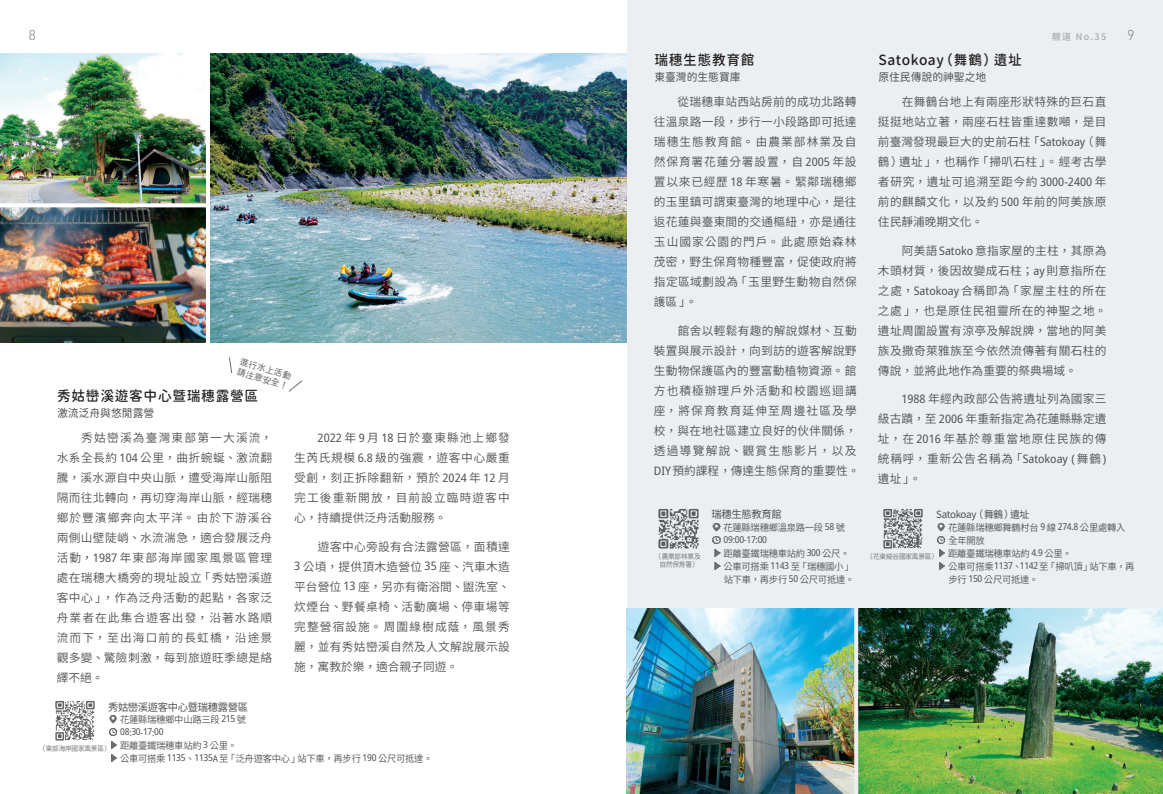
<style>
.page{position:relative;width:1163px;height:794px;background:#fff}
.page>*{position:absolute;margin:0;border:0;box-sizing:border-box;transform-origin:0 0}
.t1{font:14px "Gen Sen Rounded TW M";letter-spacing:.05em;color:#231f20}
.t2{font:300 14px "URWDIN";color:#8a8c8f}
.t3{font:11.7px/20px "Source Han Sans TC";letter-spacing:.03em;color:#505052;text-align:justify}
.t4{font:11px "Gen Sen Rounded TW R";color:#505052}
.t5{font:10.5px "Source Han Sans TC";letter-spacing:-.03em;color:#505052}
.t6{font:10px "Source Han Sans TC";letter-spacing:-.03em;color:#505052}
.t7{font:9.5px/13px "Source Han Sans TC";letter-spacing:-.03em;color:#505052}
.t8{font:semi-condensed 9.5px "Noto Sans";letter-spacing:-.03em;color:#505052}
.t9{font:9px/10.8px "jf openhuninn 2.0";color:#6c6d70}
.t10{font:9px "Gen Sen Rounded TW M";color:#a8a9ad}
.t11{font:7px/8.5px "Source Han Sans TC";letter-spacing:-.03em;color:#6c6d70;text-align:center;scale:.95 1}
.s1{font-family:"Noto Sans";font-stretch:semi-condensed}
</style>
<div class="page">
<div style="left:0;top:0;width:1162px;height:794px;background:#ebeff2"></div>
<div style="left:0;top:0;width:626px;height:794px;background:#fff"></div>
<img style="left:0;top:207px;width:206px;height:135px">
<img style="left:0;top:54px;width:206px;height:149px">
<img style="left:210px;top:54px;width:416px;height:288px">
<img style="left:626px;top:608px;width:536px;height:186px">
<svg style="left:229px;top:357px;width:3px;height:16px"></svg>
<svg style="left:288px;top:380px;width:15px;height:12px"></svg>
<img style="left:55px;top:701px;width:40px;height:40px">
<svg style="left:109px;top:715px;width:9px;height:47px"></svg>
<img style="left:658px;top:509px;width:41px;height:40px">
<svg style="left:712px;top:523px;width:10px;height:47px"></svg>
<img style="left:883px;top:509px;width:40px;height:40px">
<svg style="left:937px;top:523px;width:9px;height:47px"></svg>
<svg style="left:854px;top:608px;width:4px;height:186px"></svg>
<svg style="left:0;top:203px;width:206px;height:1px"></svg>
<p class="t2" style="left:28px;top:26px;width:9px">8</p>
<p class="t10" style="left:1051px;top:31px;width:56px">靚道 No.35</p>
<p class="t2" style="left:1126px;top:26px;width:9px">9</p>
<p class="t9" style="left:242px;top:356px;width:55px;rotate:16deg">進行水上活動請注意安全！</p>
<p class="t1" style="left:57px;top:388px;width:202px">秀姑巒溪遊客中心暨瑞穗露營區</p>
<p class="t4" style="left:57px;top:406px;width:99px">激流泛舟與悠閒露營</p>
<p class="t3" style="left:57px;top:428px;width:217px">　　秀姑巒溪為臺灣東部第一大溪流，水系全長約 <span class="s1">104</span> 公里，曲折蜿蜒、激流翻騰，溪水源自中央山脈，遭受海岸山脈阻隔而往北轉向，再切穿海岸山脈，經瑞穗鄉於豐濱鄉奔向太平洋。由於下游溪谷兩側山壁陡峭、水流湍急，適合發展泛舟活動，<span class="s1">1987</span> 年東部海岸國家風景區管理處在瑞穗大橋旁的現址設立「秀姑巒溪遊客中心」，作為泛舟活動的起點，各家泛舟業者在此集合遊客出發，沿著水路順流而下，至出海口前的長虹橋，沿途景觀多變、驚險刺激，每到旅遊旺季總是絡繹不絕。</p>
<p class="t3" style="left:294px;top:428px;width:217px">　　<span class="s1">2022</span> 年 <span class="s1">9</span> 月 <span class="s1">18</span> 日於臺東縣池上鄉發生芮氏規模 <span class="s1">6.8</span> 級的強震，遊客中心嚴重受創，刻正拆除翻新，預於 <span class="s1">2024</span> 年 <span class="s1">12</span> 月完工後重新開放，目前設立臨時遊客中心，持續提供泛舟活動服務。</p>
<p class="t3" style="left:294px;top:536px;width:217px">　　遊客中心旁設有合法露營區，面積達<span class="s1">3</span> 公頃，提供頂木造營位 <span class="s1">35</span> 座、汽車木造平台營位 <span class="s1">13</span> 座，另亦有衛浴間、盥洗室、炊煙台、野餐桌椅、活動廣場、停車場等完整營宿設施。周圍綠樹成蔭，風景秀麗，並有秀姑巒溪自然及人文解說展示設施，寓教於樂，適合親子同遊。</p>
<p class="t5" style="left:108px;top:700px;width:142px">秀姑巒溪遊客中心暨瑞穗露營區</p>
<p class="t7" style="left:120px;top:713px;width:128px">花蓮縣瑞穗鄉中山路三段 <span class="s1">215</span> 號</p>
<p class="t8" style="left:120px;top:725px;width:45px">08:30-17:00</p>
<p class="t7" style="left:120px;top:739px;width:314px">距離臺鐵瑞穗車站約 <span class="s1">3</span> 公里。<br>公車可搭乘 <span class="s1">1135</span>、<span class="s1">1135A</span>至「泛舟遊客中心」站下車，再步行 <span class="s1">190</span> 公尺可抵達。</p>
<p class="t11" style="left:39px;top:744px;width:78px">（東部海岸國家風景區）</p>
<p class="t1" style="left:654px;top:52px;width:102px">瑞穗生態教育館</p>
<p class="t4" style="left:654px;top:71px;width:88px">東臺灣的生態寶庫</p>
<p class="t3" style="left:653px;top:92px;width:204px">　　從瑞穗車站西站房前的成功北路轉往溫泉路一段，步行一小段路即可抵達瑞穗生態教育館。由農業部林業及自然保育署花蓮分署設置，自 <span class="s1">2005</span> 年設置以來已經歷 <span class="s1">18</span> 年寒暑。緊鄰瑞穗鄉的玉里鎮可謂東臺灣的地理中心，是往返花蓮與臺東間的交通樞紐，亦是通往玉山國家公園的門戶。此處原始森林茂密，野生保育物種豐富，促使政府將指定區域劃設為「玉里野生動物自然保護區」。</p>
<p class="t3" style="left:653px;top:321px;width:207px;text-align:left">　　館舍以輕鬆有趣的解說媒材、互動裝置與展示設計，向到訪的遊客解說野生動物保護區內的豐富動植物資源。館方也積極辦理戶外活動和校園巡迴講座，將保育教育延伸至周邊社區及學校，與在地社區建立良好的伙伴關係，透過導覽解說、觀賞生態影片，以及<br><span class="s1">DIY</span>預約課程，傳達生態保育的重要性。</p>
<p class="t1" style="left:878px;top:52px;width:145px">Satokoay（舞鶴）遺址</p>
<p class="t4" style="left:878px;top:71px;width:109px">原住民傳說的神聖之地</p>
<p class="t3" style="left:877px;top:92px;width:230px">　　在舞鶴台地上有兩座形狀特殊的巨石直挺挺地站立著，兩座石柱皆重達數噸，是目前臺灣發現最巨大的史前石柱「<span class="s1">Satokoay</span>（舞鶴）遺址」，也稱作「掃叭石柱」。經考古學者研究，遺址可追溯至距今約 <span class="s1">3000-2400</span> 年前的麒麟文化，以及約 <span class="s1">500</span> 年前的阿美族原住民靜浦晚期文化。</p>
<p class="t3" style="left:877px;top:241px;width:230px">　　阿美語<span class="s1">Satoko</span>意指家屋的主柱，其原為木頭材質，後因故變成石柱；<span class="s1">ay</span>則意指所在之處，<span class="s1">Satokoay</span>合稱即為「家屋主柱的所在之處」，也是原住民祖靈所在的神聖之地。遺址周圍設置有涼亭及解說牌，當地的阿美族及撒奇萊雅族至今依然流傳著有關石柱的傳說，並將此地作為重要的祭典場域。</p>
<p class="t3" style="left:877px;top:389px;width:230px">　　<span class="s1">1988</span> 年經內政部公告將遺址列為國家三級古蹟，至 <span class="s1">2006</span> 年重新指定為花蓮縣縣定遺址，在 <span class="s1">2016</span> 年基於尊重當地原住民族的傳統稱呼，重新公告名稱為「<span class="s1">Satokoay (</span>舞鶴<span class="s1">)</span>遺址」。</p>
<p class="t11" style="left:654px;top:552px;width:50px">（農業部林業及自然保育署）</p>
<p class="t5" style="left:711px;top:508px;width:72px">瑞穗生態教育館</p>
<p class="t7" style="left:723px;top:521px;width:123px">花蓮縣瑞穗鄉溫泉路一段 <span class="s1">58</span> 號</p>
<p class="t8" style="left:723px;top:533px;width:45px">09:00-17:00</p>
<p class="t7" style="left:723px;top:547px;width:132px">距離臺鐵瑞穗車站約 <span class="s1">300</span> 公尺。公車可搭乘 <span class="s1">1143</span> 至「瑞穗國小」站下車，再步行 <span class="s1">50</span> 公尺可抵達。</p>
<p class="t11" style="left:865px;top:552px;width:78px">（花東縱谷國家風景區）</p>
<p class="t6" style="left:936px;top:509px;width:95px">Satokoay（舞鶴）遺址</p>
<p class="t7" style="left:948px;top:521px;width:188px">花蓮縣瑞穗鄉舞鶴村台 <span class="s1">9</span> 線 <span class="s1">274.8</span> 公里處轉入全年開放<br>距離臺鐵瑞穗車站約 <span class="s1">4.9</span> 公里。<br>公車可搭乘<span class="s1">1137</span>、<span class="s1">1142</span>至「掃叭頂」站下車，再步行 <span class="s1">150</span> 公尺可抵達。</p>
</div>
